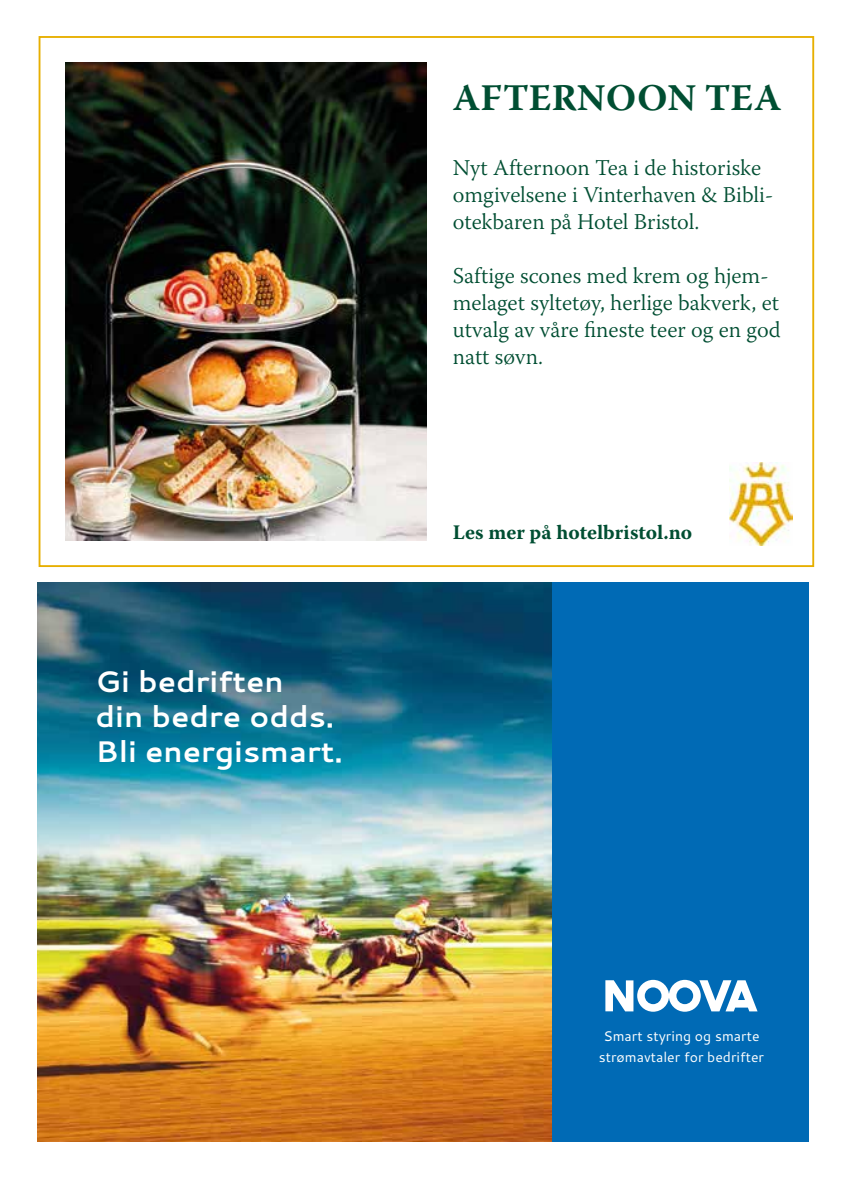
<style>
.page{position:relative;width:844px;height:1191px;background:#fff}
.page>*{position:absolute;margin:0;border:0;box-sizing:border-box;transform-origin:0 0}
.t1{font:700 37.45px "Warnock Pro";letter-spacing:.01em;color:#004e32}
.t2{font:700 29.75px/35px "Cantarell";color:#fff}
.t3{font:300 22.4px/26.9px "Warnock Pro";color:#004e32}
.t4{font:700 20.65px "Warnock Pro";color:#004e32}
.t5{font:14px/21px "Cantarell";color:#fff;text-align:center}
</style>
<div class="page">
<img style="left:37px;top:582px;width:515px;height:559px">
<div style="left:552px;top:582px;width:257px;height:559px;background:#006ab5"></div>
<svg style="left:605px;top:979px;width:152px;height:32px"></svg>
<img style="left:65px;top:63px;width:361px;height:477px">
<img style="left:729px;top:462px;width:63px;height:84px">
<h2 class="t2" style="left:96px;top:662px;width:248px">Gi bedriften<br>din bedre odds.<br>Bli energismart.</h2>
<h1 class="t1" style="left:453px;top:75px;width:330px">AFTERNOON TEA</h1>
<p class="t3" style="left:453px;top:153px;width:322px">Nyt Afternoon Tea i de historiske omgivelsene i Vinterhaven &amp; Bibli&shy;otekbaren på Hotel Bristol.</p>
<p class="t3" style="left:453px;top:261px;width:329px">Saftige scones med krem og hjem&shy;melaget syltetøy, herlige bakverk, et utvalg av våre fineste teer og en god natt søvn.</p>
<p class="t4" style="left:453px;top:519px;width:241px">Les mer på hotelbristol.no</p>
<p class="t5" style="left:598px;top:1025px;width:167px">Smart styring og smarte strømavtaler for bedrifter</p>
</div>
